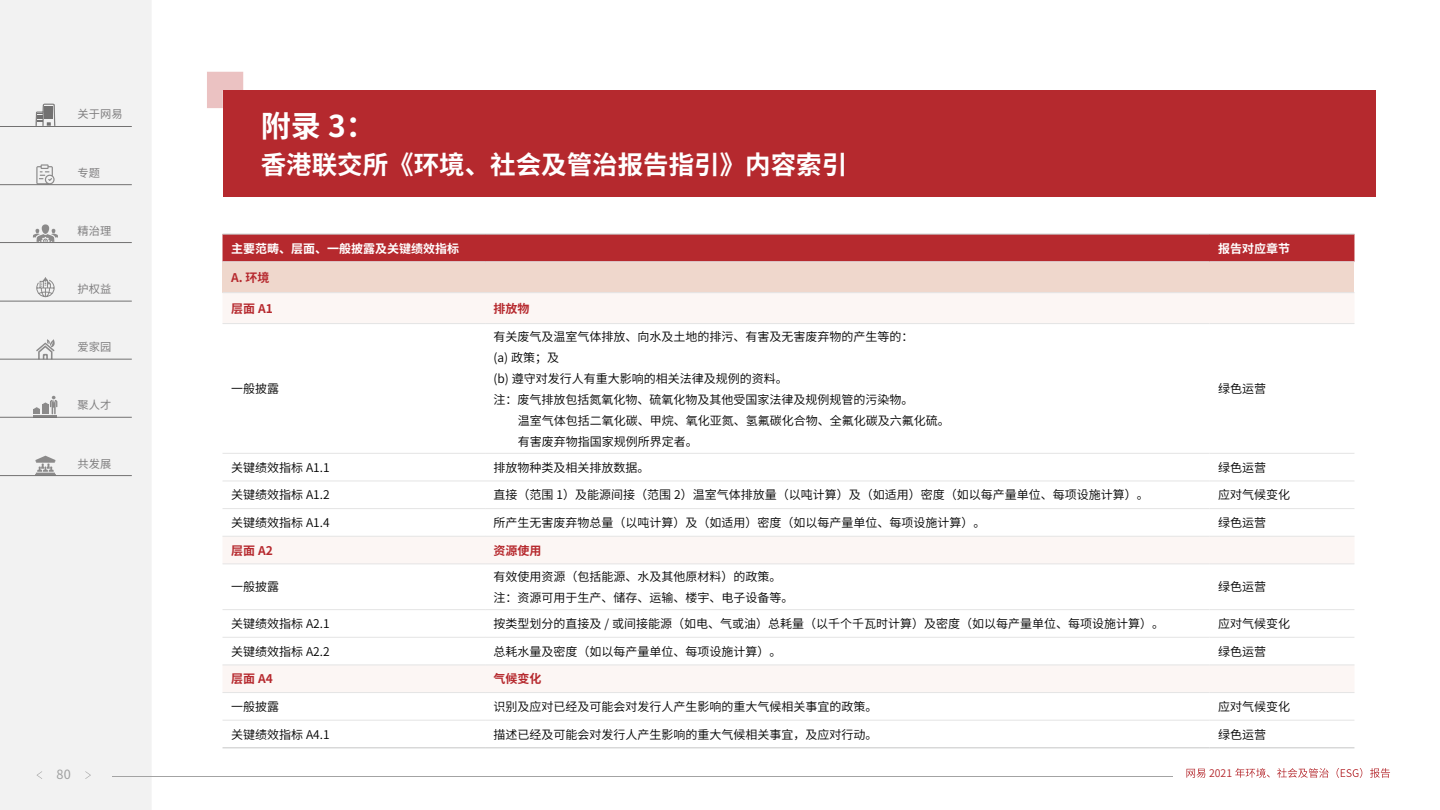
<style>
.page{position:relative;width:1440px;height:810px;background:#fff}
.page>*{position:absolute;margin:0;border:0;box-sizing:border-box;transform-origin:0 0}
.t1{font:700 30px "Source Han Sans SC";color:#fff}
.t2{font:700 25.5px "Source Han Sans SC";color:#fff}
.t3{font:12.75px "Source Han Sans SC";color:#9fa0a0}
.t4{font:12px/21px "Source Han Sans SC";color:#000}
.t5{font:700 12px "Source Han Sans SC";color:#b6292e}
.t6{font:700 12px "Source Han Sans SC";color:#fff}
.t7{font:11.25px "Source Han Sans SC";color:#807f80}
.t8{font:10.5px "Source Han Sans CN";color:#b5292e}
</style>
<div class="page">
<div style="left:0;top:0;width:151px;height:810px;background:#f2f2f2"></div>
<svg style="left:36px;top:104px;width:19px;height:22px"></svg>
<svg style="left:36px;top:164px;width:19px;height:20px"></svg>
<svg style="left:33px;top:223px;width:25px;height:19px"></svg>
<svg style="left:36px;top:277px;width:19px;height:20px"></svg>
<svg style="left:36px;top:339px;width:19px;height:20px"></svg>
<hr style="left:34px;top:415px;width:23px;height:2px;background:#727171">
<svg style="left:34px;top:396px;width:23px;height:18px"></svg>
<svg style="left:35px;top:456px;width:21px;height:19px"></svg>
<hr style="left:0;top:475px;width:132px;height:1px;background:#727171">
<hr style="left:0;top:417px;width:132px;height:1px;background:#727171">
<hr style="left:0;top:359px;width:132px;height:1px;background:#727171">
<hr style="left:0;top:301px;width:132px;height:1px;background:#727171">
<hr style="left:0;top:242px;width:132px;height:1px;background:#727171">
<hr style="left:0;top:184px;width:132px;height:1px;background:#727171">
<hr style="left:0;top:126px;width:132px;height:1px;background:#727171">
<hr style="left:112px;top:776px;width:1061px;height:1px;background:#a3a3a3">
<svg style="left:1186px;top:769px;width:19px;height:9px"></svg>
<svg style="left:1235px;top:768px;width:35px;height:10px"></svg>
<svg style="left:1277px;top:768px;width:52px;height:10px"></svg>
<svg style="left:1337px;top:768px;width:25px;height:10px"></svg>
<svg style="left:1370px;top:768px;width:20px;height:10px"></svg>
<svg style="left:85px;top:771px;width:6px;height:8px"></svg>
<svg style="left:36px;top:771px;width:6px;height:8px"></svg>
<div style="left:223px;top:91px;width:1153px;height:106px;background:#b5292e"></div>
<svg style="left:207px;top:72px;width:36px;height:36px"></svg>
<div style="left:223px;top:91px;width:20px;height:17px;background:#b5292e"></div>
<div style="left:223px;top:235px;width:1131px;height:26px;background:#b6292e"></div>
<div style="left:223px;top:262px;width:1131px;height:31px;background:#efd7cc"></div>
<svg style="left:223px;top:293px;width:1131px;height:399px"></svg>
<hr style="left:223px;top:234px;width:262px;height:1px;background:#c5c6c6">
<hr style="left:485px;top:234px;width:725px;height:1px;background:#c5c6c6">
<hr style="left:1210px;top:234px;width:144px;height:1px;background:#c5c6c6">
<hr style="left:223px;top:748px;width:262px;height:1px;background:#c5c6c6">
<hr style="left:485px;top:748px;width:725px;height:1px;background:#c5c6c6">
<hr style="left:1210px;top:748px;width:144px;height:1px;background:#c5c6c6">
<hr style="left:223px;top:261px;width:262px;height:1px;background:#e4e4e4">
<hr style="left:485px;top:261px;width:725px;height:1px;background:#e4e4e4">
<hr style="left:1210px;top:261px;width:144px;height:1px;background:#e4e4e4">
<hr style="left:223px;top:292px;width:262px;height:1px;background:#e4e4e4">
<hr style="left:485px;top:292px;width:725px;height:1px;background:#e4e4e4">
<hr style="left:1210px;top:292px;width:144px;height:1px;background:#e4e4e4">
<hr style="left:223px;top:323px;width:262px;height:1px;background:#e4e4e4">
<hr style="left:485px;top:323px;width:725px;height:1px;background:#e4e4e4">
<hr style="left:1210px;top:323px;width:144px;height:1px;background:#e4e4e4">
<hr style="left:223px;top:453px;width:262px;height:1px;background:#e4e4e4">
<hr style="left:485px;top:453px;width:725px;height:1px;background:#e4e4e4">
<hr style="left:1210px;top:453px;width:144px;height:1px;background:#e4e4e4">
<hr style="left:223px;top:481px;width:262px;height:1px;background:#e4e4e4">
<hr style="left:485px;top:481px;width:725px;height:1px;background:#e4e4e4">
<hr style="left:1210px;top:481px;width:144px;height:1px;background:#e4e4e4">
<hr style="left:223px;top:508px;width:262px;height:1px;background:#e4e4e4">
<hr style="left:485px;top:508px;width:725px;height:1px;background:#e4e4e4">
<hr style="left:1210px;top:508px;width:144px;height:1px;background:#e4e4e4">
<hr style="left:223px;top:536px;width:262px;height:1px;background:#e4e4e4">
<hr style="left:485px;top:536px;width:725px;height:1px;background:#e4e4e4">
<hr style="left:1210px;top:536px;width:144px;height:1px;background:#e4e4e4">
<hr style="left:223px;top:564px;width:262px;height:1px;background:#e4e4e4">
<hr style="left:485px;top:564px;width:725px;height:1px;background:#e4e4e4">
<hr style="left:1210px;top:564px;width:144px;height:1px;background:#e4e4e4">
<hr style="left:223px;top:609px;width:262px;height:1px;background:#e4e4e4">
<hr style="left:485px;top:609px;width:725px;height:1px;background:#e4e4e4">
<hr style="left:1210px;top:609px;width:144px;height:1px;background:#e4e4e4">
<hr style="left:223px;top:637px;width:262px;height:1px;background:#e4e4e4">
<hr style="left:485px;top:637px;width:725px;height:1px;background:#e4e4e4">
<hr style="left:1210px;top:637px;width:144px;height:1px;background:#e4e4e4">
<hr style="left:223px;top:720px;width:262px;height:1px;background:#e4e4e4">
<hr style="left:485px;top:720px;width:725px;height:1px;background:#e4e4e4">
<hr style="left:1210px;top:720px;width:144px;height:1px;background:#e4e4e4">
<hr style="left:223px;top:665px;width:262px;height:1px;background:#e4e4e4">
<hr style="left:485px;top:665px;width:725px;height:1px;background:#e4e4e4">
<hr style="left:1210px;top:665px;width:144px;height:1px;background:#e4e4e4">
<hr style="left:223px;top:692px;width:262px;height:1px;background:#e4e4e4">
<hr style="left:485px;top:692px;width:725px;height:1px;background:#e4e4e4">
<hr style="left:1210px;top:692px;width:144px;height:1px;background:#e4e4e4">
<p class="t7" style="left:78px;top:108px;width:46px">关于网易</p>
<p class="t7" style="left:78px;top:166px;width:24px">专题</p>
<p class="t7" style="left:78px;top:224px;width:35px">精治理</p>
<p class="t7" style="left:78px;top:283px;width:35px">护权益</p>
<p class="t7" style="left:78px;top:341px;width:35px">爱家园</p>
<p class="t7" style="left:78px;top:399px;width:35px">聚人才</p>
<p class="t7" style="left:78px;top:457px;width:35px">共发展</p>
<h1 class="t1" style="left:261px;top:109px;width:117px">附录 3：</h1>
<h2 class="t2" style="left:261px;top:150px;width:588px">香港联交所《环境、社会及管治报告指引》内容索引</h2>
<p class="t6" style="left:231px;top:241px;width:229px">主要范畴、层面、一般披露及关键绩效指标</p>
<p class="t6" style="left:1218px;top:241px;width:73px">报告对应章节</p>
<p class="t5" style="left:231px;top:271px;width:40px">A. 环境</p>
<p class="t5" style="left:231px;top:302px;width:43px">层面 A1</p>
<p class="t5" style="left:494px;top:302px;width:37px">排放物</p>
<p class="t4" style="left:231px;top:378px;width:49px">一般披露</p>
<p class="t4" style="left:494px;top:326px;width:421px">有关废气及温室气体排放、向水及土地的排污、有害及无害废弃物的产生等的：</p>
<p class="t4" style="left:494px;top:347px;width:67px">(a) 政策；及</p>
<p class="t4" style="left:494px;top:368px;width:296px">(b) 遵守对发行人有重大影响的相关法律及规例的资料。</p>
<p class="t4" style="left:494px;top:389px;width:421px">注：废气排放包括氮氧化物、硫氧化物及其他受国家法律及规例规管的污染物。</p>
<p class="t4" style="left:518px;top:410px;width:433px">温室气体包括二氧化碳、甲烷、氧化亚氮、氢氟碳化合物、全氟化碳及六氟化硫。</p>
<p class="t4" style="left:518px;top:431px;width:181px">有害废弃物指国家规例所界定者。</p>
<p class="t4" style="left:1218px;top:378px;width:49px">绿色运营</p>
<p class="t4" style="left:231px;top:457px;width:100px">关键绩效指标 A1.1</p>
<p class="t4" style="left:494px;top:457px;width:157px">排放物种类及相关排放数据。</p>
<p class="t4" style="left:1218px;top:457px;width:49px">绿色运营</p>
<p class="t4" style="left:231px;top:485px;width:100px">关键绩效指标 A1.2</p>
<p class="t4" style="left:494px;top:485px;width:657px">直接（范围 1）及能源间接（范围 2）温室气体排放量（以吨计算）及（如适用）密度（如以每产量单位、每项设施计算）。</p>
<p class="t4" style="left:1218px;top:485px;width:73px">应对气候变化</p>
<p class="t4" style="left:231px;top:512px;width:100px">关键绩效指标 A1.4</p>
<p class="t4" style="left:494px;top:512px;width:493px">所产生无害废弃物总量（以吨计算）及（如适用）密度（如以每产量单位、每项设施计算）。</p>
<p class="t4" style="left:1218px;top:512px;width:49px">绿色运营</p>
<p class="t5" style="left:231px;top:543px;width:43px">层面 A2</p>
<p class="t5" style="left:494px;top:543px;width:49px">资源使用</p>
<p class="t4" style="left:231px;top:577px;width:49px">一般披露</p>
<p class="t4" style="left:494px;top:566px;width:301px">有效使用资源（包括能源、水及其他原材料）的政策。注：资源可用于生产、储存、运输、楼宇、电子设备等。</p>
<p class="t4" style="left:1218px;top:577px;width:49px">绿色运营</p>
<p class="t4" style="left:231px;top:613px;width:100px">关键绩效指标 A2.1</p>
<p class="t4" style="left:494px;top:613px;width:672px">按类型划分的直接及 / 或间接能源（如电、气或油）总耗量（以千个千瓦时计算）及密度（如以每产量单位、每项设施计算）。</p>
<p class="t4" style="left:1218px;top:613px;width:73px">应对气候变化</p>
<p class="t4" style="left:231px;top:641px;width:100px">关键绩效指标 A2.2</p>
<p class="t4" style="left:494px;top:641px;width:289px">总耗水量及密度（如以每产量单位、每项设施计算）。</p>
<p class="t4" style="left:1218px;top:641px;width:49px">绿色运营</p>
<p class="t5" style="left:231px;top:672px;width:43px">层面 A4</p>
<p class="t5" style="left:494px;top:672px;width:49px">气候变化</p>
<p class="t4" style="left:231px;top:696px;width:49px">一般披露</p>
<p class="t4" style="left:494px;top:696px;width:385px">识别及应对已经及可能会对发行人产生影响的重大气候相关事宜的政策。</p>
<p class="t4" style="left:1218px;top:696px;width:73px">应对气候变化</p>
<p class="t4" style="left:231px;top:724px;width:100px">关键绩效指标 A4.1</p>
<p class="t4" style="left:494px;top:724px;width:385px">描述已经及可能会对发行人产生影响的重大气候相关事宜，及应对行动。</p>
<p class="t4" style="left:1218px;top:724px;width:49px">绿色运营</p>
<p class="t3" style="left:57px;top:767px;width:16px">80</p>
<p class="t8" style="left:1209px;top:767px;width:25px">2021</p>
</div>
